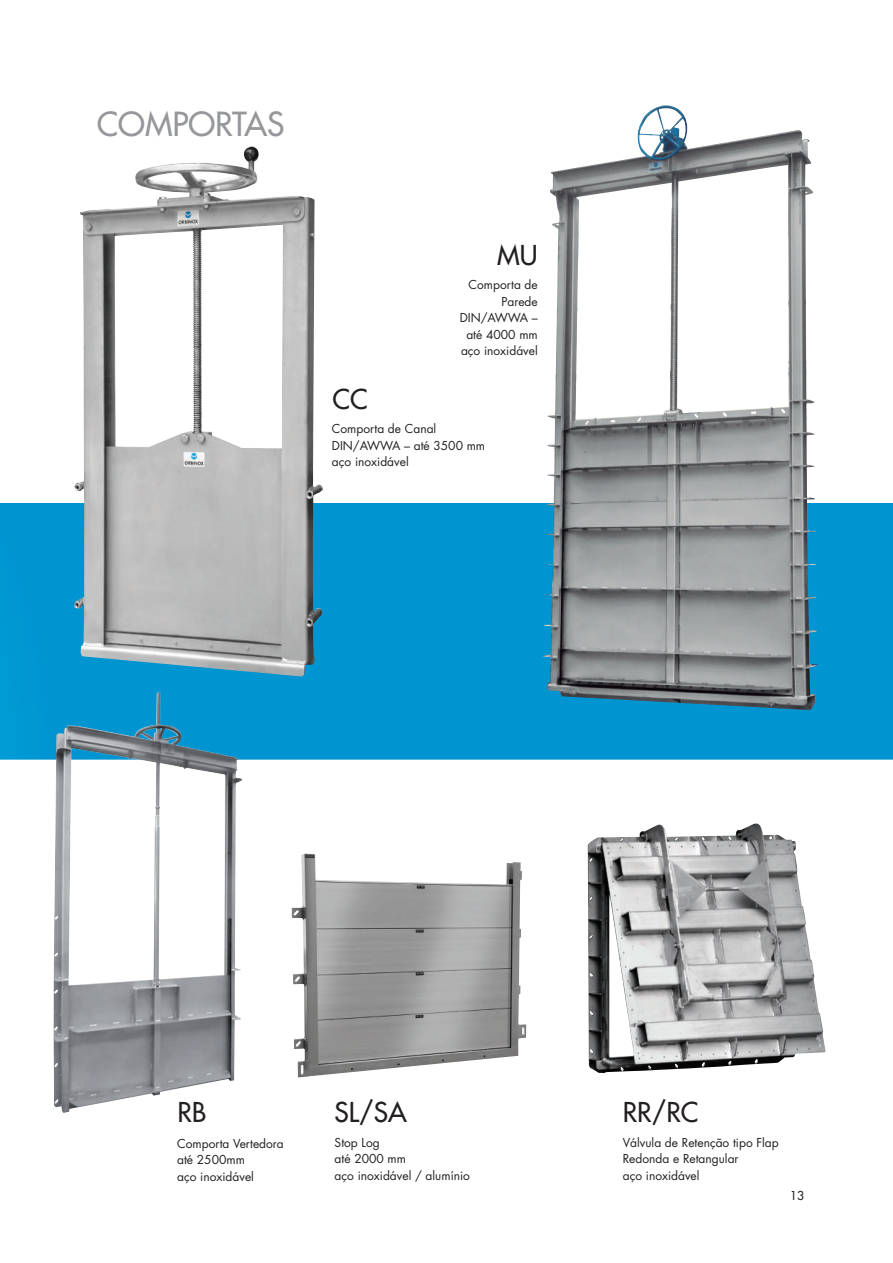
<style>
.page{position:relative;width:893px;height:1263px;background:#fff}
.page>*{position:absolute;margin:0;border:0;box-sizing:border-box;transform-origin:0 0}
.t1{font:32.4px "Futura";color:#95979a}
.t2{font:26.7px "Futura";color:#231f20}
.t3{font:12px/16.5px "Futura";color:#231f20}
.t4{font:12px "Futura";color:#231f20}
</style>
<div class="page">
<div style="left:0;top:504px;width:893px;height:255px;background:#0094d1"></div>
<img style="left:74px;top:146px;width:249px;height:530px">
<img style="left:588px;top:823px;width:238px;height:250px">
<img style="left:292px;top:854px;width:234px;height:223px">
<img style="left:543px;top:105px;width:275px;height:605px">
<img style="left:54px;top:692px;width:188px;height:421px">
<h1 class="t1" style="left:97px;top:103px;width:189px">COMPORTAS</h1>
<h2 class="t2" style="left:497px;top:238px;width:42px">MU</h2>
<p class="t3" style="left:460px;top:277px;width:80px;text-align:right">Comporta de<br>Parede<br>DIN/AWWA – até 4000 mm aço inoxidável</p>
<h2 class="t2" style="left:332px;top:381px;width:37px">CC</h2>
<p class="t3" style="left:332px;top:420px;width:155px">Comporta de Canal<br>DIN/AWWA – até 3500 mm aço inoxidável</p>
<h2 class="t2" style="left:178px;top:1095px;width:30px">RB</h2>
<p class="t3" style="left:177px;top:1135px;width:108px">Comporta Vertedora até 2500mm<br>aço inoxidável</p>
<h2 class="t2" style="left:335px;top:1095px;width:74px">SL/SA</h2>
<h2 class="t2" style="left:623px;top:1095px;width:77px">RR/RC</h2>
<p class="t3" style="left:335px;top:1134px;width:137px">Stop Log<br>até 2000 mm<br>aço inoxidável / alumínio</p>
<p class="t3" style="left:623px;top:1134px;width:157px">Válvula de Retenção tipo Flap<br>Redonda e Retangular<br>aço inoxidável</p>
<p class="t4" style="left:790px;top:1188px;width:15px">13</p>
</div>
